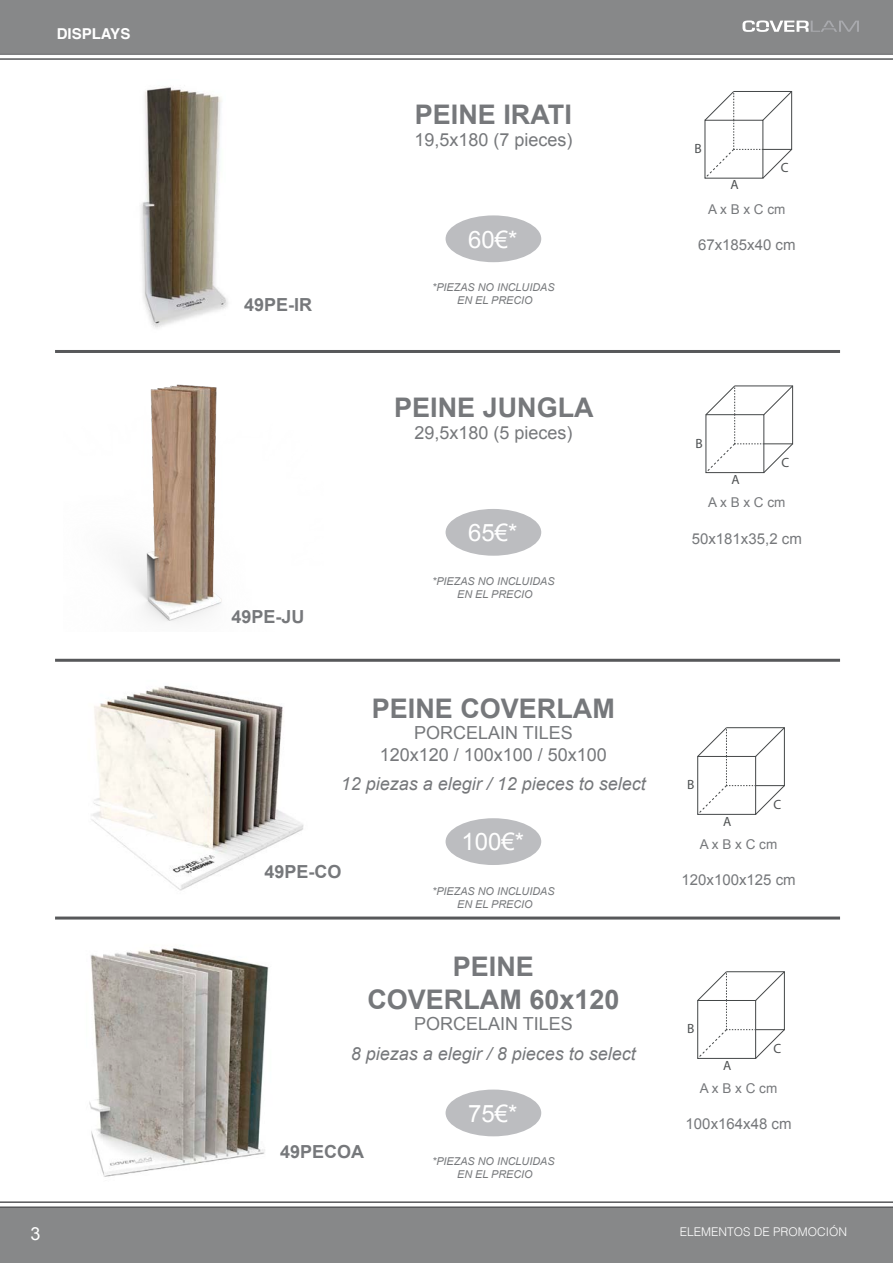
<style>
.page{position:relative;width:893px;height:1263px;background:#fff}
.page>*{position:absolute;margin:0;border:0;box-sizing:border-box;transform-origin:0 0}
.t1{font:700 27px "Arial";color:#76787b}
.t2{font:24px "Arial";color:#fff}
.t3{font:18px "Arial";color:#76787b}
.t4{font:italic 18px "Arial";color:#76787b}
.t5{font:700 18px "Arial";color:#76787b}
.t6{font:18px "Arial";color:#fff}
.t7{font:15px "Arial";color:#76787b}
.t8{font:700 15px "Helvetica";color:#fff}
.t9{font:13.5px "Arial";color:#76787b}
.t10{font:13.35px "Myriad Pro";color:#4e5152}
.t11{font:300 12px "Helvetica";color:#fff}
.t12{font:italic 10.8px "Arial";color:#76787b}
</style>
<div class="page">
<div style="left:0;top:1208px;width:893px;height:55px;background:#878889"></div>
<div style="left:0;top:0;width:893px;height:53px;background:#878889"></div>
<hr style="left:0;top:53px;width:893px;height:2px;background:#57585a">
<hr style="left:0;top:1201px;width:893px;height:2px;background:#57585a">
<hr style="left:0;top:58px;width:893px;height:2px;background:#57585a">
<hr style="left:0;top:1206px;width:893px;height:2px;background:#57585a">
<svg style="left:742px;top:21px;width:117px;height:11px"></svg>
<hr style="left:55px;top:350px;width:785px;height:3px;background:#57585a">
<img style="left:141px;top:86px;width:87px;height:242px">
<img style="left:126px;top:384px;width:96px;height:238px">
<div style="left:446px;top:215px;width:95px;height:47px;background:#bcbdc0;border-radius:50%"></div>
<div style="left:446px;top:509px;width:95px;height:47px;background:#bcbdc0;border-radius:50%"></div>
<svg style="left:705px;top:91px;width:87px;height:87px"></svg>
<svg style="left:706px;top:386px;width:87px;height:87px"></svg>
<hr style="left:55px;top:916px;width:785px;height:3px;background:#57585a">
<div style="left:446px;top:818px;width:95px;height:47px;background:#bcbdc0;border-radius:50%"></div>
<div style="left:446px;top:1089px;width:95px;height:47px;background:#bcbdc0;border-radius:50%"></div>
<svg style="left:697px;top:727px;width:88px;height:88px"></svg>
<svg style="left:697px;top:971px;width:88px;height:88px"></svg>
<img style="left:91px;top:685px;width:213px;height:206px">
<hr style="left:55px;top:659px;width:785px;height:3px;background:#57585a">
<img style="left:89px;top:948px;width:180px;height:229px">
<h3 class="t8" style="left:57px;top:21px;width:75px">DISPLAYS</h3>
<p class="t1" style="left:415px;top:97px;width:159px">PEINE IRATI</p>
<p class="t3" style="left:414px;top:127px;width:160px">19,5x180 (7 pieces)</p>
<p class="t5" style="left:244px;top:293px;width:70px">49PE-IR</p>
<p class="t2" style="left:468px;top:223px;width:51px">60€*</p>
<p class="t12" style="left:432px;top:281px;width:124px">*PIEZAS NO INCLUIDAS</p>
<p class="t12" style="left:457px;top:293px;width:77px">EN EL PRECIO</p>
<p class="t5" style="left:231px;top:605px;width:75px">49PE-JU</p>
<p class="t1" style="left:394px;top:390px;width:201px">PEINE JUNGLA</p>
<p class="t3" style="left:414px;top:421px;width:160px">29,5x180 (5 pieces)</p>
<p class="t2" style="left:468px;top:517px;width:51px">65€*</p>
<p class="t12" style="left:432px;top:574px;width:124px">*PIEZAS NO INCLUIDAS</p>
<p class="t12" style="left:457px;top:587px;width:77px">EN EL PRECIO</p>
<p class="t1" style="left:372px;top:690px;width:245px">PEINE COVERLAM</p>
<p class="t3" style="left:414px;top:721px;width:160px">PORCELAIN TILES</p>
<p class="t3" style="left:380px;top:743px;width:229px">120x120 / 100x100 / 50x100</p>
<p class="t4" style="left:341px;top:772px;width:307px">12 piezas a elegir / 12 pieces to select</p>
<p class="t2" style="left:461px;top:826px;width:64px">100€*</p>
<p class="t5" style="left:264px;top:860px;width:79px">49PE-CO</p>
<p class="t12" style="left:432px;top:884px;width:124px">*PIEZAS NO INCLUIDAS</p>
<p class="t12" style="left:457px;top:897px;width:77px">EN EL PRECIO</p>
<p class="t1" style="left:453px;top:949px;width:83px">PEINE</p>
<p class="t1" style="left:367px;top:981px;width:254px">COVERLAM 60x120</p>
<p class="t3" style="left:414px;top:1012px;width:160px">PORCELAIN TILES</p>
<p class="t4" style="left:351px;top:1042px;width:287px">8 piezas a elegir / 8 pieces to select</p>
<p class="t2" style="left:468px;top:1097px;width:51px">75€*</p>
<p class="t5" style="left:280px;top:1140px;width:86px">49PECOA</p>
<p class="t12" style="left:432px;top:1155px;width:124px">*PIEZAS NO INCLUIDAS</p>
<p class="t12" style="left:457px;top:1168px;width:77px">EN EL PRECIO</p>
<p class="t10" style="left:694px;top:140px;width:9px">B</p>
<p class="t10" style="left:730px;top:177px;width:10px">A</p>
<p class="t10" style="left:781px;top:160px;width:9px">C</p>
<p class="t9" style="left:708px;top:200px;width:79px">A x B x C cm</p>
<p class="t7" style="left:698px;top:235px;width:99px">67x185x40 cm</p>
<p class="t10" style="left:695px;top:435px;width:9px">B</p>
<p class="t10" style="left:731px;top:471px;width:10px">A</p>
<p class="t10" style="left:782px;top:454px;width:9px">C</p>
<p class="t9" style="left:708px;top:494px;width:79px">A x B x C cm</p>
<p class="t7" style="left:692px;top:528px;width:112px">50x181x35,2 cm</p>
<p class="t10" style="left:687px;top:777px;width:9px">B</p>
<p class="t10" style="left:723px;top:813px;width:10px">A</p>
<p class="t10" style="left:773px;top:796px;width:9px">C</p>
<p class="t9" style="left:700px;top:835px;width:79px">A x B x C cm</p>
<p class="t7" style="left:681px;top:870px;width:116px">120x100x125 cm</p>
<p class="t10" style="left:687px;top:1021px;width:9px">B</p>
<p class="t10" style="left:723px;top:1057px;width:10px">A</p>
<p class="t10" style="left:773px;top:1040px;width:9px">C</p>
<p class="t9" style="left:700px;top:1079px;width:79px">A x B x C cm</p>
<p class="t7" style="left:686px;top:1114px;width:107px">100x164x48 cm</p>
<h3 class="t6" style="left:31px;top:1222px;width:12px">3</h3>
<p class="t11" style="left:680px;top:1221px;width:169px">ELEMENTOS DE PROMOCIÓN</p>
</div>
